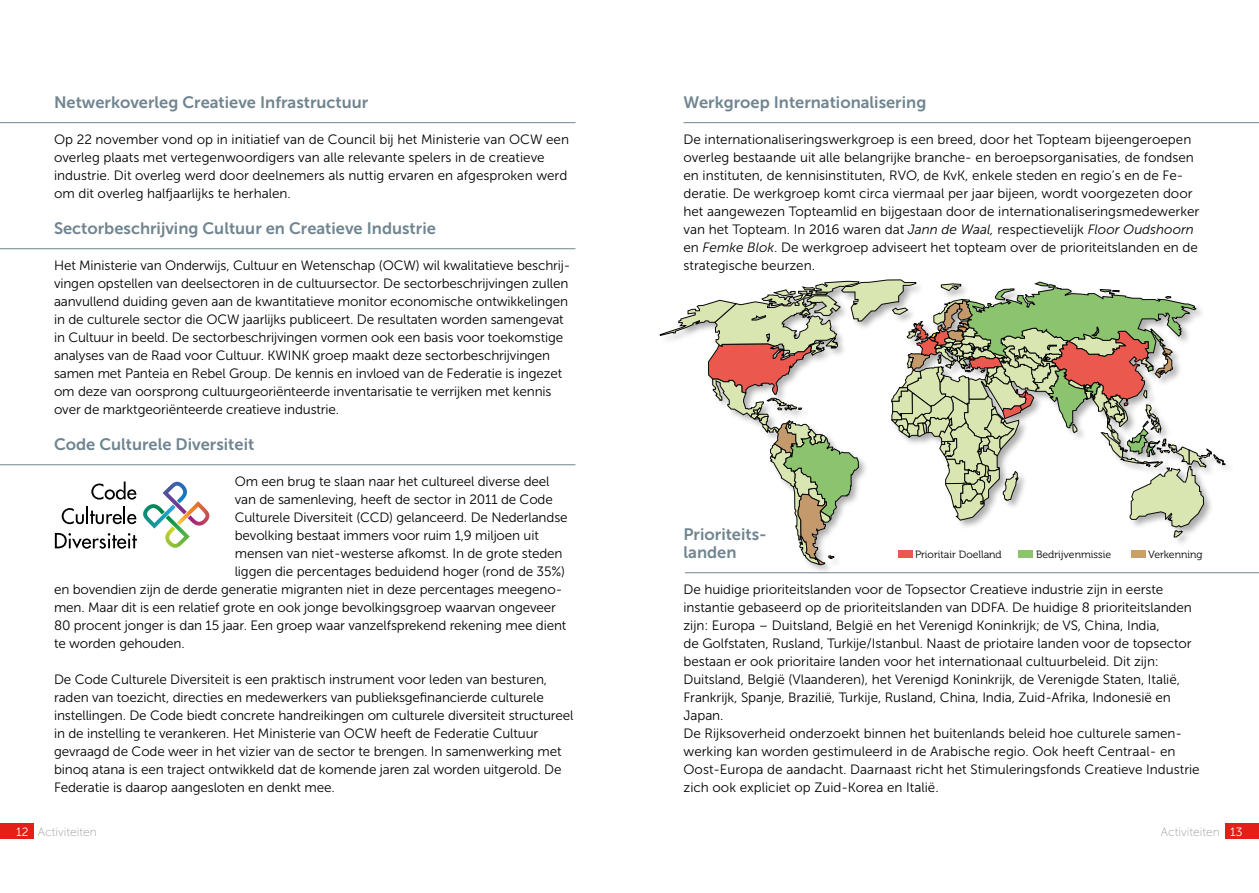
<style>
.page{position:relative;width:1259px;height:893px;background:#fff}
.page>*{position:absolute;margin:0;border:0;box-sizing:border-box;transform-origin:0 0}
.t1{font:16.5px/18px "Museo Sans 700";color:#708590}
.t2{font:13.5px/18px "Museo Sans 300";letter-spacing:-.01em;color:#000}
.t3{font:12px "Museo Sans 100";color:#9d9d9c}
.t4{font:10.5px "Museo 300";color:#000}
.s1{font-family:"Museo Sans 300";color:#fff}
.s2{font-style:italic}
</style>
<div class="page">
<hr style="left:685px;top:572px;width:574px;height:1px;background:#708590">
<img style="left:659px;top:279px;width:579px;height:295px">
<svg style="left:660px;top:280px;width:565px;height:285px"></svg>
<hr style="left:683px;top:122px;width:576px;height:1px;background:#708590">
<svg style="left:143px;top:482px;width:66px;height:66px"></svg>
<svg style="left:91px;top:481px;width:45px;height:19px"></svg>
<svg style="left:62px;top:506px;width:74px;height:18px"></svg>
<svg style="left:55px;top:533px;width:82px;height:16px"></svg>
<hr style="left:0;top:122px;width:575px;height:1px;background:#708590">
<hr style="left:0;top:248px;width:575px;height:1px;background:#708590">
<hr style="left:0;top:464px;width:575px;height:1px;background:#708590">
<div style="left:1226px;top:824px;width:33px;height:15px;background:#e41f17"></div>
<div style="left:0;top:824px;width:33px;height:15px;background:#e41f17"></div>
<div style="left:898px;top:551px;width:15px;height:7px;background:#eb584e"></div>
<div style="left:1018px;top:551px;width:15px;height:7px;background:#8cc36e"></div>
<div style="left:1130px;top:551px;width:15px;height:7px;background:#ca9e67"></div>
<p class="t1" style="left:54px;top:93px;width:316px">Netwerkoverleg Creatieve Infrastructuur</p>
<p class="t2" style="left:54px;top:130px;width:516px">Op 22 november vond op in initiatief van de Council bij het Ministerie van OCW een overleg plaats met vertegenwoordigers van alle relevante spelers in de creatieve industrie. Dit overleg werd door deelnemers als nuttig ervaren en afgesproken werd om dit overleg halfjaarlijks te herhalen.</p>
<p class="t1" style="left:54px;top:219px;width:383px">Sectorbeschrijving Cultuur en Creatieve Industrie</p>
<p class="t2" style="left:54px;top:256px;width:518px">Het Ministerie van Onderwijs, Cultuur en Wetenschap (OCW) wil kwalitatieve beschrij&shy;vingen opstellen van deelsectoren in de cultuursector. De sectorbeschrijvingen zullen aanvullend duiding geven aan de kwantitatieve monitor economische ontwikkelingen in de culturele sector die OCW jaarlijks publiceert. De resultaten worden samengevat in Cultuur in beeld. De sectorbeschrijvingen vormen ook een basis voor toekomstige analyses van de Raad voor Cultuur. KWINK groep maakt deze sectorbeschrijvingen samen met Panteia en Rebel Group. De kennis en invloed van de Federatie is ingezet om deze van oorsprong cultuurgeoriënteerde inventarisatie te verrijken met kennis over de marktgeoriënteerde creatieve industrie.</p>
<p class="t1" style="left:54px;top:435px;width:202px">Code Culturele Diversiteit</p>
<p class="t2" style="left:235px;top:472px;width:316px">Om een brug te slaan naar het cultureel diverse deel</p>
<p class="t2" style="left:235px;top:490px;width:320px">van de samenleving, heeft de sector in 2011 de Code</p>
<p class="t2" style="left:235px;top:508px;width:334px">Culturele Diversiteit (CCD) gelanceerd. De Nederlandse</p>
<p class="t2" style="left:235px;top:526px;width:306px">bevolking bestaat immers voor ruim 1,9 miljoen uit</p>
<p class="t2" style="left:235px;top:544px;width:329px">mensen van niet-westerse afkomst. In de grote steden</p>
<p class="t2" style="left:235px;top:562px;width:332px">liggen die percentages beduidend hoger (rond de 35%)</p>
<p class="t2" style="left:54px;top:580px;width:510px">en bovendien zijn de derde generatie migranten niet in deze percentages meegeno-</p>
<p class="t2" style="left:54px;top:598px;width:503px">men. Maar dit is een relatief grote en ook jonge bevolkingsgroep waarvan ongeveer</p>
<p class="t2" style="left:54px;top:616px;width:514px">80 procent jonger is dan 15 jaar. Een groep waar vanzelfsprekend rekening mee dient</p>
<p class="t2" style="left:54px;top:634px;width:132px">te worden gehouden.</p>
<p class="t2" style="left:54px;top:670px;width:521px">De Code Culturele Diversiteit is een praktisch instrument voor leden van besturen, raden van toezicht, directies en medewerkers van publieksgefinancierde culturele instellingen. De Code biedt concrete handreikingen om culturele diversiteit structureel in de instelling te verankeren. Het Ministerie van OCW heeft de Federatie Cultuur gevraagd de Code weer in het vizier van de sector te brengen. In samenwerking met binoq atana is een traject ontwikkeld dat de komende jaren zal worden uitgerold. De Federatie is daarop aangesloten en denkt mee.</p>
<p class="t3" style="left:16px;top:826px;width:82px"><span class="s1">12</span> Activiteiten</p>
<p class="t3" style="left:1160px;top:826px;width:83px">Activiteiten <span class="s1">13</span></p>
<p class="t1" style="left:683px;top:93px;width:244px">Werkgroep Internationalisering</p>
<p class="t2" style="left:683px;top:130px;width:517px">De internationaliseringswerkgroep is een breed, door het Topteam bijeengeroepen overleg bestaande uit alle belangrijke branche- en beroepsorganisaties, de fondsen en instituten, de kennisinstituten, RVO, de KvK, enkele steden en regio’s en de Fe&shy;deratie. De werkgroep komt circa viermaal per jaar bijeen, wordt voorgezeten door het aangewezen Topteamlid en bijgestaan door de internationaliseringsmedewerker van het Topteam. In 2016 waren dat <span class="s2">Jann de Waal,</span> respectievelijk <span class="s2">Floor Oudshoorn </span>en <span class="s2">Femke Blok</span>. De werkgroep adviseert het topteam over de prioriteitslanden en de strategische beurzen.</p>
<p class="t1" style="left:683px;top:525px;width:85px">Prioriteits&shy;landen</p>
<p class="t2" style="left:683px;top:580px;width:518px">De huidige prioriteitslanden voor de Topsector Creatieve industrie zijn in eerste instantie gebaseerd op de prioriteitslanden van DDFA. De huidige 8 prioriteitslanden zijn: Europa – Duitsland, België en het Verenigd Koninkrijk; de VS, China, India,<br>de Golfstaten, Rusland, Turkije/Istanbul. Naast de priotaire landen voor de topsector bestaan er ook prioritaire landen voor het internationaal cultuurbeleid. Dit zijn:<br>Duitsland, België (Vlaanderen), het Verenigd Koninkrijk, de Verenigde Staten, Italië, Frankrijk, Spanje, Brazilië, Turkije, Rusland, China, India, Zuid-Afrika, Indonesië en Japan.<br>De Rijksoverheid onderzoekt binnen het buitenlands beleid hoe culturele samen&shy;werking kan worden gestimuleerd in de Arabische regio. Ook heeft Centraal- en Oost-Europa de aandacht. Daarnaast richt het Stimuleringsfonds Creatieve Industrie zich ook expliciet op Zuid-Korea en Italië.</p>
<p class="t4" style="left:915px;top:549px;width:88px">Prioritair Doelland</p>
<p class="t4" style="left:1036px;top:549px;width:77px">Bedrijvenmissie</p>
<p class="t4" style="left:1148px;top:549px;width:56px">Verkenning</p>
</div>
